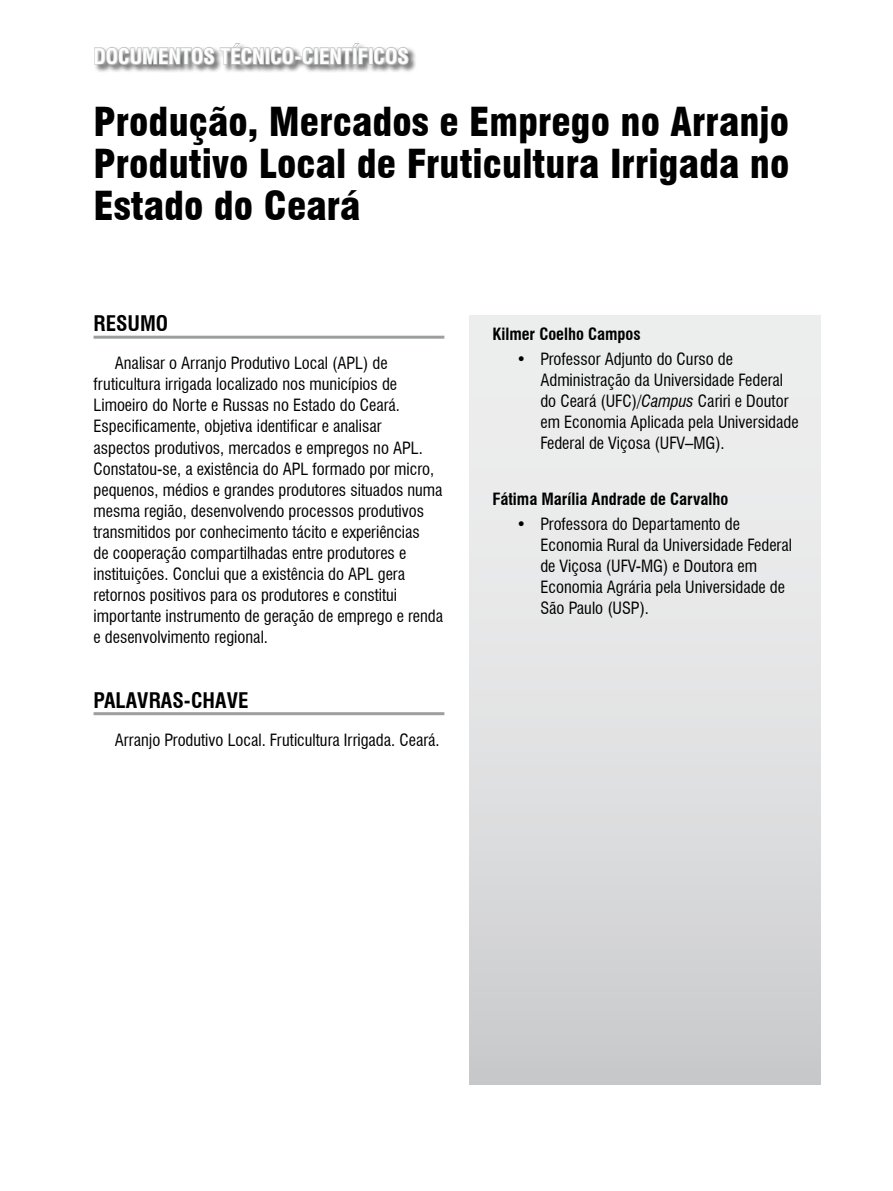
<style>
.page{position:relative;width:893px;height:1191px;background:#fff}
.page>*{position:absolute;margin:0;border:0;box-sizing:border-box;transform-origin:0 0}
.t1{font:900 condensed 39px/42px "Swiss 721 BT";color:#000;text-align:justify}
.t2{font:700 condensed 21px "Swiss 721 BT";color:#fff}
.t3{font:700 condensed 21px "Swiss 721 BT";color:#000}
.t4{font:condensed 16.5px/21px "Swiss 721 BT";color:#000}
.t5{font:700 condensed 16.5px "Swiss 721 BT";color:#000}
.s1{font-style:italic}
</style>
<div class="page">
<div style="left:470px;top:315px;width:351px;height:769px;background:linear-gradient(to bottom,#f3f3f4,#cdced0)"></div>
<div style="left:94px;top:43px;width:324px;height:31px;background:#000;opacity:.6"></div>
<svg style="left:94px;top:43px;width:316px;height:25px"></svg>
<hr style="left:94px;top:336px;width:350px;height:3px;background:#9c9e9f">
<hr style="left:94px;top:712px;width:350px;height:3px;background:#9c9e9f">
<p class="t2" style="left:94px;top:44px;width:317px">DOCUMENTOS TÉCNICO-CIENTÍFICOS</p>
<h1 class="t1" style="left:94px;top:101px;width:697px">Produção, Mercados e Emprego no Arranjo Produtivo Local de Fruticultura Irrigada no Estado do Ceará</h1>
<p class="t3" style="left:94px;top:311px;width:76px">RESUMO</p>
<p class="t4" style="left:94px;top:353px;width:351px;text-indent:21px">Analisar o Arranjo Produtivo Local (APL) de fruticultura irrigada localizado nos municípios de Limoeiro do Norte e Russas no Estado do Ceará.<br>Especificamente, objetiva identificar e analisar<br>aspectos produtivos, mercados e empregos no APL.<br>Constatou-se, a existência do APL formado por micro, pequenos, médios e grandes produtores situados numa mesma região, desenvolvendo processos produtivos transmitidos por conhecimento tácito e experiências<br>de cooperação compartilhadas entre produtores e instituições. Conclui que a existência do APL gera retornos positivos para os produtores e constitui importante instrumento de geração de emprego e renda e desenvolvimento regional.</p>
<p class="t3" style="left:94px;top:687px;width:157px">PALAVRAS-CHAVE</p>
<p class="t4" style="left:115px;top:729px;width:326px">Arranjo Produtivo Local. Fruticultura Irrigada. Ceará.</p>
<p class="t5" style="left:492px;top:324px;width:150px">KILMER COELHO CAMPOS</p>
<p class="t4" style="left:540px;top:349px;width:260px;text-indent:-24px">• Professor Adjunto do Curso de Administração da Universidade Federal do Ceará (UFC)/<span class="s1">Campus</span> Cariri e Doutor em Economia Aplicada pela Universidade Federal de Viçosa (UFV–MG).</p>
<p class="t5" style="left:492px;top:489px;width:237px">FÁTIMA MARÍLIA ANDRADE DE CARVALHO</p>
<p class="t4" style="left:540px;top:513px;width:253px;text-indent:-24px">• Professora do Departamento de<br>Economia Rural da Universidade Federal de Viçosa (UFV-MG) e Doutora em<br>Economia Agrária pela Universidade de<br>São Paulo (USP).</p>
</div>
